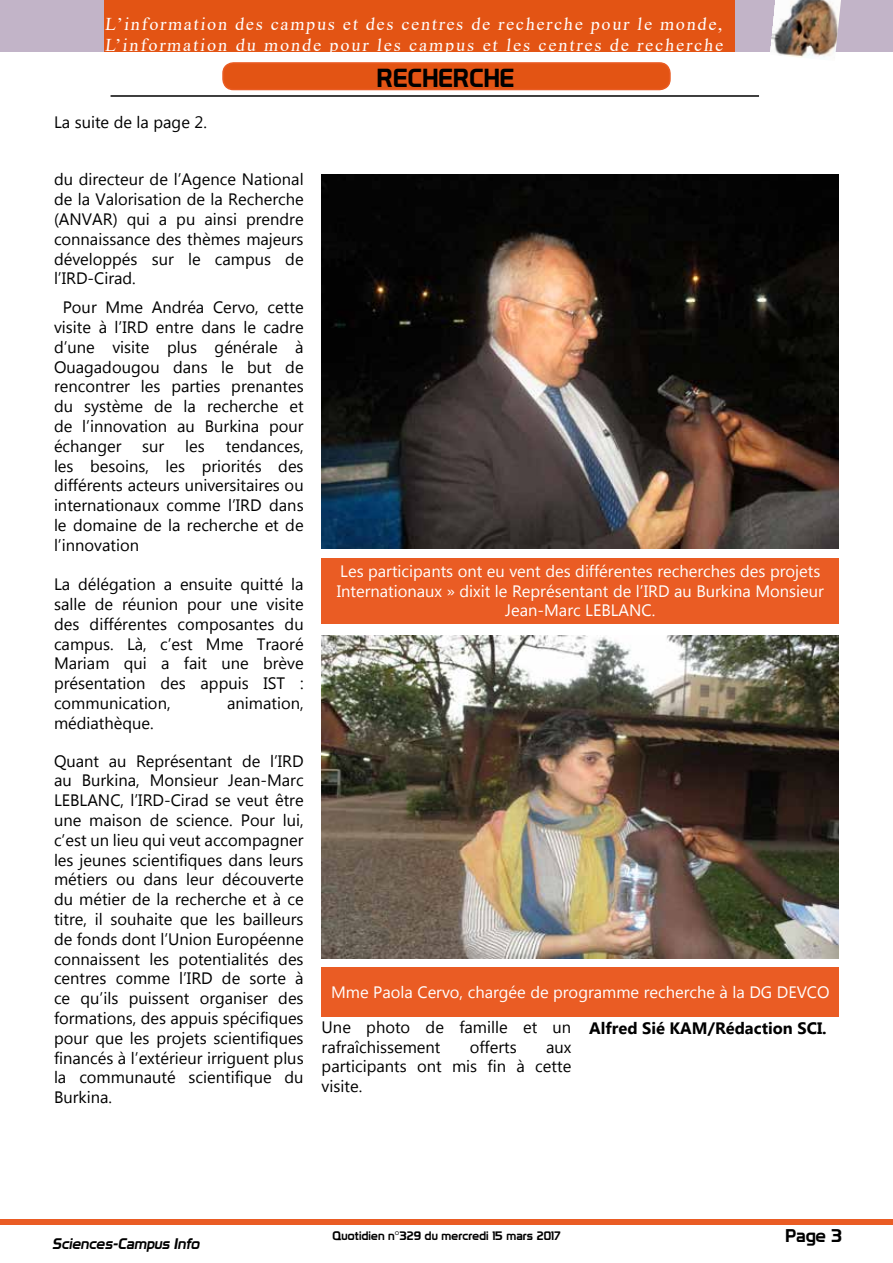
<style>
.page{position:relative;width:893px;height:1263px;background:#fff}
.page>*{position:absolute;margin:0;border:0;box-sizing:border-box;transform-origin:0 0}
.t1{font:25.5px "Prototype";color:#000}
.t2{font:18px/21.6px "Times New Roman";letter-spacing:.105em;color:#fff}
.t3{font:18px "Prototype";color:#000}
.t4{font:16.5px/19.8px "Myanmar Text";color:#000;text-align:justify}
.t5{font:16.5px/19.8px "Myanmar Text";color:#fff;text-align:center}
.t6{font:700 16.5px "Myanmar Text";color:#000}
.t7{font:italic 15px "Prototype";color:#000}
.t8{font:12px "Prototype";letter-spacing:.01em;color:#000}
</style>
<div class="page">
<div style="left:0;top:1219px;width:893px;height:6px;background:#ea5c24"></div>
<hr style="left:111px;top:95px;width:648px;height:2px;background:#000">
<div style="left:0;top:0;width:893px;height:52px;background:#c2b4c8"></div>
<div style="left:105px;top:0;width:630px;height:52px;background:#e35414"></div>
<img style="left:770px;top:0;width:71px;height:59px">
<div style="left:223px;top:63px;width:447px;height:27px;background:#e35414;border-radius:10px"></div>
<div style="left:222px;top:62px;width:449px;height:28px;border:2px solid #ea5c24;border-radius:10px"></div>
<img style="left:322px;top:174px;width:517px;height:375px">
<div style="left:322px;top:558px;width:517px;height:66px;background:#ea5c24"></div>
<img style="left:322px;top:636px;width:517px;height:323px">
<div style="left:322px;top:967px;width:517px;height:50px;background:#ea5c24"></div>
<p class="t2" style="left:105px;top:12px;width:622px">L’information des campus et des centres de recherche pour le monde,<br>L’information du monde pour les campus et les centres de recherche</p>
<h1 class="t1" style="left:377px;top:62px;width:139px">RECHERCHE</h1>
<p class="t4" style="left:54px;top:112px;width:154px">La suite de la page 2.</p>
<p class="t4" style="left:54px;top:170px;width:251px">du directeur de l’Agence National de la Valorisation de la Recherche (ANVAR) qui a pu ainsi prendre connaissance des thèmes majeurs développés sur le campus de l’IRD-Cirad.</p>
<p class="t4" style="left:54px;top:298px;width:251px;text-indent:9px">Pour Mme Andréa Cervo, cette visite à l’IRD entre dans le cadre d’une visite plus générale à Ouagadougou dans le but de rencontrer les parties prenantes du système de la recherche et de l’innovation au Burkina pour échanger</p>
<p class="t4" style="left:54px;top:436px;width:251px;text-indent:172px">tendances, les besoins, les priorités des différents acteurs universitaires ou internationaux comme l’IRD dans le domaine de la recherche et de l’innovation</p>
<p class="t4" style="left:54px;top:575px;width:251px">La délégation a ensuite quitté la salle de réunion pour une visite des différentes composantes du campus. Là, c’est Mme Traoré Mariam qui a fait une brève présentation des appuis IST : communication,</p>
<p class="t4" style="left:142px;top:436px;width:24px">sur</p>
<p class="t4" style="left:185px;top:436px;width:21px">les</p>
<p class="t4" style="left:227px;top:693px;width:78px">animation,</p>
<p class="t4" style="left:54px;top:713px;width:101px">médiathèque.</p>
<p class="t4" style="left:54px;top:751px;width:251px">Quant au Représentant de l’IRD au Burkina, Monsieur Jean-Marc LEBLANC, l’IRD-Cirad se veut être une maison de science. Pour lui, c’est un lieu qui veut accompagner les jeunes scientifiques dans leurs métiers ou dans leur découverte du métier de la recherche et à ce titre, il souhaite que les bailleurs de fonds dont l’Union Européenne connaissent les potentialités des centres comme l’IRD de sorte à ce qu’ils puissent organiser des formations, des appuis spécifiques pour que les projets scientifiques financés à l’extérieur irriguent plus la communauté scientifique du Burkina.</p>
<p class="t5" style="left:337px;top:561px;width:488px">Les participants ont eu vent des différentes recherches des projets<br>Internationaux » dixit le Représentant de l’IRD au Burkina Monsieur<br>Jean-Marc LEBLANC.</p>
<p class="t5" style="left:331px;top:982px;width:500px">Mme Paola Cervo, chargée de programme recherche à la DG DEVCO</p>
<p class="t4" style="left:322px;top:1017px;width:251px">Une photo de famille et un rafraîchissement</p>
<p class="t4" style="left:470px;top:1037px;width:48px">offerts</p>
<p class="t4" style="left:322px;top:1037px;width:251px;text-indent:224px">aux participants ont mis fin à cette visite.</p>
<p class="t6" style="left:589px;top:1018px;width:239px">Alfred Sié KAM/Rédaction SCI.</p>
<p class="t7" style="left:52px;top:1234px;width:152px">Sciences-Campus Info</p>
<p class="t3" style="left:786px;top:1225px;width:58px">Page 3</p>
<p class="t8" style="left:332px;top:1228px;width:230px">Quotidien n°329 du mercredi 15 mars 2017</p>
</div>
